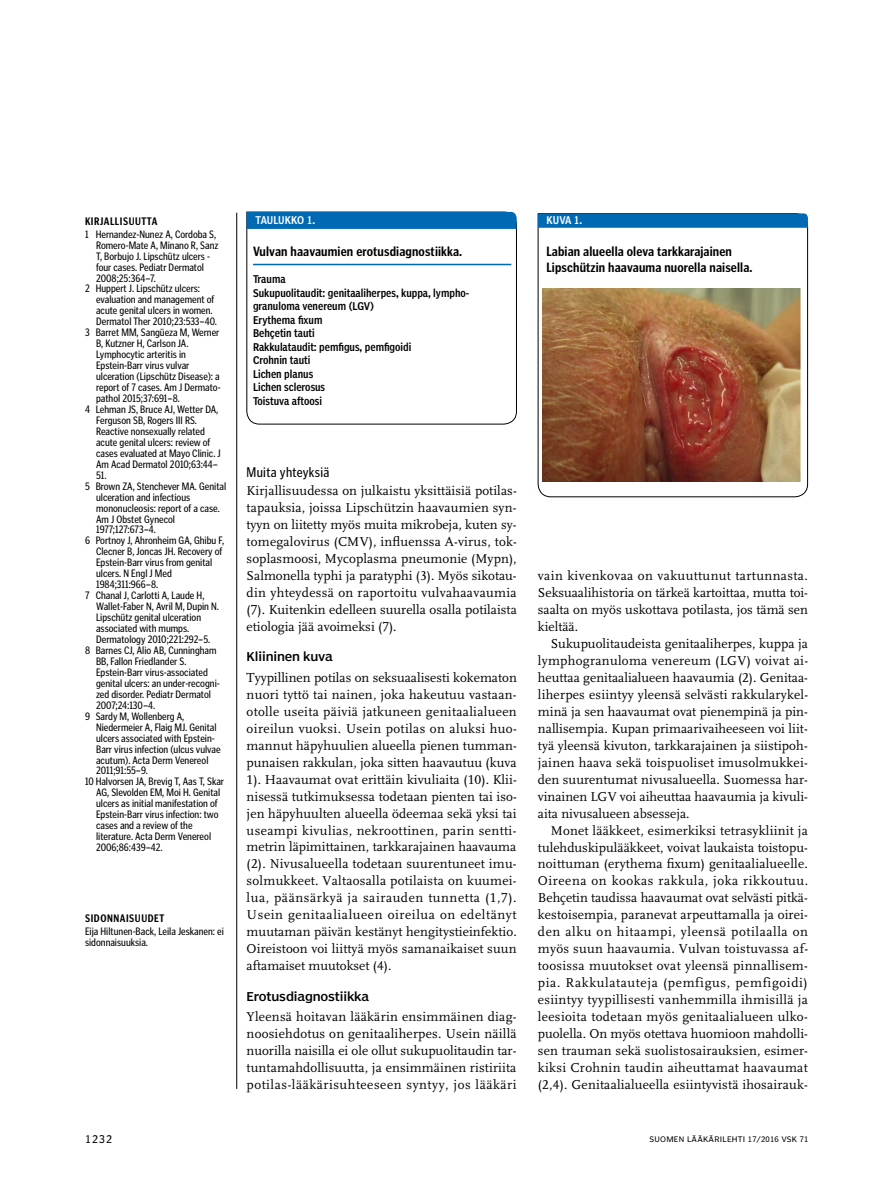
<style>
.page{position:relative;width:893px;height:1191px;background:#fff}
.page>*{position:absolute;margin:0;border:0;box-sizing:border-box;transform-origin:0 0}
.t1{font:14.25px "Poynter Gothic Text Cond";letter-spacing:.02em;color:#000}
.t2{font:13.5px/17px "Scala LF";color:#000;text-align:justify}
.t3{font:700 13.5px/15px "Poynter Gothic Text Cond";letter-spacing:.01em;color:#000}
.t4{font:12px "Poynter Agate Two";letter-spacing:-.01em;color:#000}
.t5{font:10.95px/10.9px "Poynter Gothic Text Cond";color:#000}
.t6{font:700 10.95px "Poynter Gothic Text Cond";letter-spacing:.05em;color:#000}
.t7{font:10.5px/13.5px "Poynter Agate Two Comp";color:#000}
.t8{font:10.5px "Poynter Agate Two Comp";letter-spacing:.09em;color:#fff}
.t9{font:10.5px "Poynter Agate Zero";color:#000}
.t10{font:7.5px "Poynter Agate Zero";letter-spacing:.03em;color:#000}
</style>
<div class="page">
<hr style="left:236px;top:213px;width:1px;height:876px;background:#000">
<svg style="left:246px;top:212px;width:271px;height:212px"></svg>
<div style="left:247px;top:212px;width:270px;height:17px;background:#0069b3"></div>
<hr style="left:253px;top:264px;width:258px;height:1px;background:#0069b3">
<svg style="left:538px;top:228px;width:270px;height:269px"></svg>
<img style="left:543px;top:288px;width:257px;height:193px">
<svg style="left:538px;top:213px;width:270px;height:15px;background:#0469b0"></svg>
<p class="t6" style="left:85px;top:214px;width:74px">Kirjallisuutta</p>
<p class="t5" style="left:85px;top:228px;width:133px">1 Hernandez-Nunez A, Cordoba S,</p>
<p class="t5" style="left:96px;top:239px;width:124px">Romero-Mate A, Minano R, Sanz</p>
<p class="t5" style="left:96px;top:250px;width:116px">T, Borbujo J. Lipschütz ulcers -</p>
<p class="t5" style="left:96px;top:261px;width:109px">four cases. Pediatr Dermatol</p>
<p class="t5" style="left:96px;top:272px;width:61px">2008;25:364–7.</p>
<p class="t5" style="left:85px;top:283px;width:117px">2 Huppert J. Lipschütz ulcers:</p>
<p class="t5" style="left:96px;top:294px;width:120px">evaluation and management of</p>
<p class="t5" style="left:96px;top:305px;width:118px">acute genital ulcers in women.</p>
<p class="t5" style="left:96px;top:316px;width:122px">Dermatol Ther 2010;23:533–40.</p>
<p class="t5" style="left:85px;top:327px;width:136px">3 Barret MM, Sangüeza M, Werner</p>
<p class="t5" style="left:96px;top:338px;width:94px">B, Kutzner H, Carlson JA.</p>
<p class="t5" style="left:96px;top:349px;width:91px">Lymphocytic arteritis in</p>
<p class="t5" style="left:96px;top:360px;width:95px">Epstein-Barr virus vulvar</p>
<p class="t5" style="left:96px;top:371px;width:125px">ulceration (Lipschütz Disease): a</p>
<p class="t5" style="left:96px;top:382px;width:126px">report of 7 cases. Am J Dermato-</p>
<p class="t5" style="left:96px;top:393px;width:85px">pathol 2015;37:691–8.</p>
<p class="t5" style="left:85px;top:404px;width:135px">4 Lehman JS, Bruce AJ, Wetter DA,</p>
<p class="t5" style="left:96px;top:415px;width:102px">Ferguson SB, Rogers III RS.</p>
<p class="t5" style="left:96px;top:426px;width:110px">Reactive nonsexually related</p>
<p class="t5" style="left:96px;top:437px;width:116px">acute genital ulcers: review of</p>
<p class="t5" style="left:96px;top:447px;width:126px">cases evaluated at Mayo Clinic. J</p>
<p class="t5" style="left:96px;top:458px;width:124px">Am Acad Dermatol 2010;63:44–</p>
<p class="t5" style="left:96px;top:469px;width:12px">51.</p>
<p class="t5" style="left:85px;top:480px;width:143px">5 Brown ZA, Stenchever MA. Genital</p>
<p class="t5" style="left:96px;top:491px;width:96px">ulceration and infectious</p>
<p class="t5" style="left:96px;top:502px;width:125px">mononucleosis: report of a case.</p>
<p class="t5" style="left:96px;top:513px;width:80px">Am J Obstet Gynecol</p>
<p class="t5" style="left:96px;top:524px;width:61px">1977;127:673–4.</p>
<p class="t5" style="left:85px;top:535px;width:141px">6 Portnoy J, Ahronheim GA, Ghibu F,</p>
<p class="t5" style="left:96px;top:546px;width:128px">Clecner B, Joncas JH. Recovery of</p>
<p class="t5" style="left:96px;top:557px;width:118px">Epstein-Barr virus from genital</p>
<p class="t5" style="left:96px;top:568px;width:77px">ulcers. N Engl J Med</p>
<p class="t5" style="left:96px;top:579px;width:64px">1984;311:966–8.</p>
<p class="t5" style="left:85px;top:590px;width:121px">7 Chanal J, Carlotti A, Laude H,</p>
<p class="t5" style="left:96px;top:601px;width:124px">Wallet-Faber N, Avril M, Dupin N.</p>
<p class="t5" style="left:96px;top:612px;width:107px">Lipschütz genital ulceration</p>
<p class="t5" style="left:96px;top:623px;width:95px">associated with mumps.</p>
<p class="t5" style="left:96px;top:634px;width:116px">Dermatology 2010;221:292–5.</p>
<p class="t5" style="left:85px;top:645px;width:133px">8 Barnes CJ, Alio AB, Cunningham</p>
<p class="t5" style="left:96px;top:656px;width:92px">BB, Fallon Friedlander S.</p>
<p class="t5" style="left:96px;top:666px;width:113px">Epstein-Barr virus-associated</p>
<p class="t5" style="left:96px;top:677px;width:125px">genital ulcers: an under-recogni-</p>
<p class="t5" style="left:96px;top:688px;width:116px">zed disorder. Pediatr Dermatol</p>
<p class="t5" style="left:96px;top:699px;width:61px">2007;24:130–4.</p>
<p class="t5" style="left:85px;top:710px;width:101px">9 Sardy M, Wollenberg A,</p>
<p class="t5" style="left:96px;top:721px;width:122px">Niedermeier A, Flaig MJ. Genital</p>
<p class="t5" style="left:96px;top:732px;width:120px">ulcers associated with Epstein-</p>
<p class="t5" style="left:96px;top:743px;width:126px">Barr virus infection (ulcus vulvae</p>
<p class="t5" style="left:96px;top:754px;width:114px">acutum). Acta Derm Venereol</p>
<p class="t5" style="left:96px;top:765px;width:53px">2011;91:55–9.</p>
<p class="t5" style="left:85px;top:776px;width:140px">10 Halvorsen JA, Brevig T, Aas T, Skar</p>
<p class="t5" style="left:96px;top:787px;width:126px">AG, Slevolden EM, Moi H. Genital</p>
<p class="t5" style="left:96px;top:798px;width:123px">ulcers as initial manifestation of</p>
<p class="t5" style="left:96px;top:809px;width:124px">Epstein-Barr virus infection: two</p>
<p class="t5" style="left:96px;top:820px;width:98px">cases and a review of the</p>
<p class="t5" style="left:96px;top:831px;width:117px">literature. Acta Derm Venereol</p>
<p class="t5" style="left:96px;top:842px;width:68px">2006;86:439–42.</p>
<p class="t6" style="left:85px;top:911px;width:81px">Sidonnaisuudet</p>
<p class="t5" style="left:85px;top:925px;width:140px">Eija Hiltunen-Back, Leila Jeskanen: ei sidonnaisuuksia.</p>
<p class="t8" style="left:256px;top:214px;width:61px">Taulukko 1.</p>
<p class="t3" style="left:253px;top:244px;width:211px">Vulvan haavaumien erotusdiagnostiikka.</p>
<p class="t7" style="left:253px;top:272px;width:218px">Trauma<br>Sukupuolitaudit: genitaaliherpes, kuppa, lympho&shy;granuloma venereum (LGV)<br>Erythema fixum<br>Behçetin tauti<br>Rakkulataudit: pemfigus, pemfigoidi<br>Crohnin tauti<br>Lichen planus<br>Lichen sclerosus<br>Toistuva aftoosi</p>
<p class="t1" style="left:247px;top:463px;width:84px">Muita yhteyksiä</p>
<p class="t2" style="left:247px;top:483px;width:272px">Kirjallisuudessa on julkaistu yksittäisiä potilas&shy;tapauksia, joissa Lipschützin haavaumien syn&shy;tyyn on liitetty myös muita mikrobeja, kuten sy&shy;tomegalovirus (CMV), influenssa A-virus, tok&shy;soplasmoosi, Mycoplasma pneumonie (Mypn), Salmonella typhi ja paratyphi (3). Myös sikotau&shy;din yhteydessä on raportoitu vulvahaavaumia (7). Kuitenkin edelleen suurella osalla potilaista etiologia jää avoimeksi (7).</p>
<p class="t4" style="left:247px;top:649px;width:88px">Kliininen kuva</p>
<p class="t2" style="left:247px;top:669px;width:272px">Tyypillinen potilas on seksuaalisesti kokematon nuori tyttö tai nainen, joka hakeutuu vastaan&shy;otolle useita päiviä jatkuneen genitaalialueen oireilun vuoksi. Usein potilas on aluksi huo&shy;mannut häpyhuulien alueella pienen tumman&shy;punaisen rakkulan, joka sitten haavautuu (kuva 1). Haavaumat ovat erittäin kivuliaita (10). Klii&shy;nisessä tutkimuksessa todetaan pienten tai iso&shy;jen häpyhuulten alueella ödeemaa sekä yksi tai useampi kivulias, nekroottinen, parin sentti&shy;metrin läpimittainen, tarkkarajainen haavauma (2). Nivusalueella todetaan suurentuneet imu&shy;solmukkeet. Valtaosalla potilaista on kuumei&shy;lua, päänsärkyä ja sairauden tunnetta (1,7).<br>Usein genitaalialueen oireilua on edeltänyt muutaman päivän kestänyt hengitystieinfektio.<br>Oireistoon voi liittyä myös samanaikaiset suun aftamaiset muutokset (4).</p>
<p class="t4" style="left:247px;top:988px;width:124px">Erotusdiagnostiikka</p>
<p class="t2" style="left:247px;top:1008px;width:272px">Yleensä hoitavan lääkärin ensimmäinen diag&shy;noosiehdotus on genitaaliherpes. Usein näillä nuorilla naisilla ei ole ollut sukupuolitaudin tar&shy;tuntamahdollisuutta, ja ensimmäinen ristiriita potilas-lääkärisuhteeseen syntyy, jos lääkäri</p>
<p class="t8" style="left:546px;top:214px;width:37px">Kuva 1.</p>
<p class="t3" style="left:546px;top:244px;width:208px">Labian alueella oleva tarkkarajainen<br>Lipschützin haavauma nuorella naisella.</p>
<p class="t2" style="left:538px;top:567px;width:272px">vain kivenkovaa on vakuuttunut tartunnasta.<br>Seksuaalihistoria on tärkeä kartoittaa, mutta toi&shy;saalta on myös uskottava potilasta, jos tämä sen kieltää.</p>
<p class="t2" style="left:538px;top:635px;width:272px;text-indent:13px">Sukupuolitaudeista genitaaliherpes, kuppa ja lymphogranuloma venereum (LGV) voivat ai&shy;heuttaa genitaalialueen haavaumia (2). Genitaa&shy;liherpes esiintyy yleensä selvästi rakkularykel&shy;minä ja sen haavaumat ovat pienempinä ja pin&shy;nallisempia. Kupan primaarivaiheeseen voi liit&shy;tyä yleensä kivuton, tarkkarajainen ja siistipoh&shy;jainen haava sekä toispuoliset imusolmukkei&shy;den suurentumat nivusalueella. Suomessa har&shy;vinainen LGV voi aiheuttaa haavaumia ja kivuli&shy;aita nivusalueen absesseja.</p>
<p class="t2" style="left:538px;top:822px;width:272px;text-indent:13px">Monet lääkkeet, esimerkiksi tetrasykliinit ja tulehduskipulääkkeet, voivat laukaista toistopu&shy;noittuman (erythema fixum) genitaalialueelle.<br>Oireena on kookas rakkula, joka rikkoutuu.<br>Behçetin taudissa haavaumat ovat selvästi pitkä&shy;kestoisempia, paranevat arpeuttamalla ja oirei&shy;den alku on hitaampi, yleensä potilaalla on myös suun haavaumia. Vulvan toistuvassa af&shy;toosissa muutokset ovat yleensä pinnallisem&shy;pia. Rakkulatauteja (pemfigus, pemfigoidi) esiintyy tyypillisesti vanhemmilla ihmisillä ja leesioita todetaan myös genitaalialueen ulko&shy;puolella. On myös otettava huomioon mahdolli&shy;sen trauman sekä suolistosairauksien, esimer&shy;kiksi Crohnin taudin aiheuttamat haavaumat (2,4). Genitaalialueella esiintyvistä ihosairauk-</p>
<p class="t9" style="left:85px;top:1132px;width:29px">1232</p>
<p class="t10" style="left:650px;top:1135px;width:160px">SUOMEN LÄÄKÄRILEHTI 17/2016 VSK 71</p>
</div>
